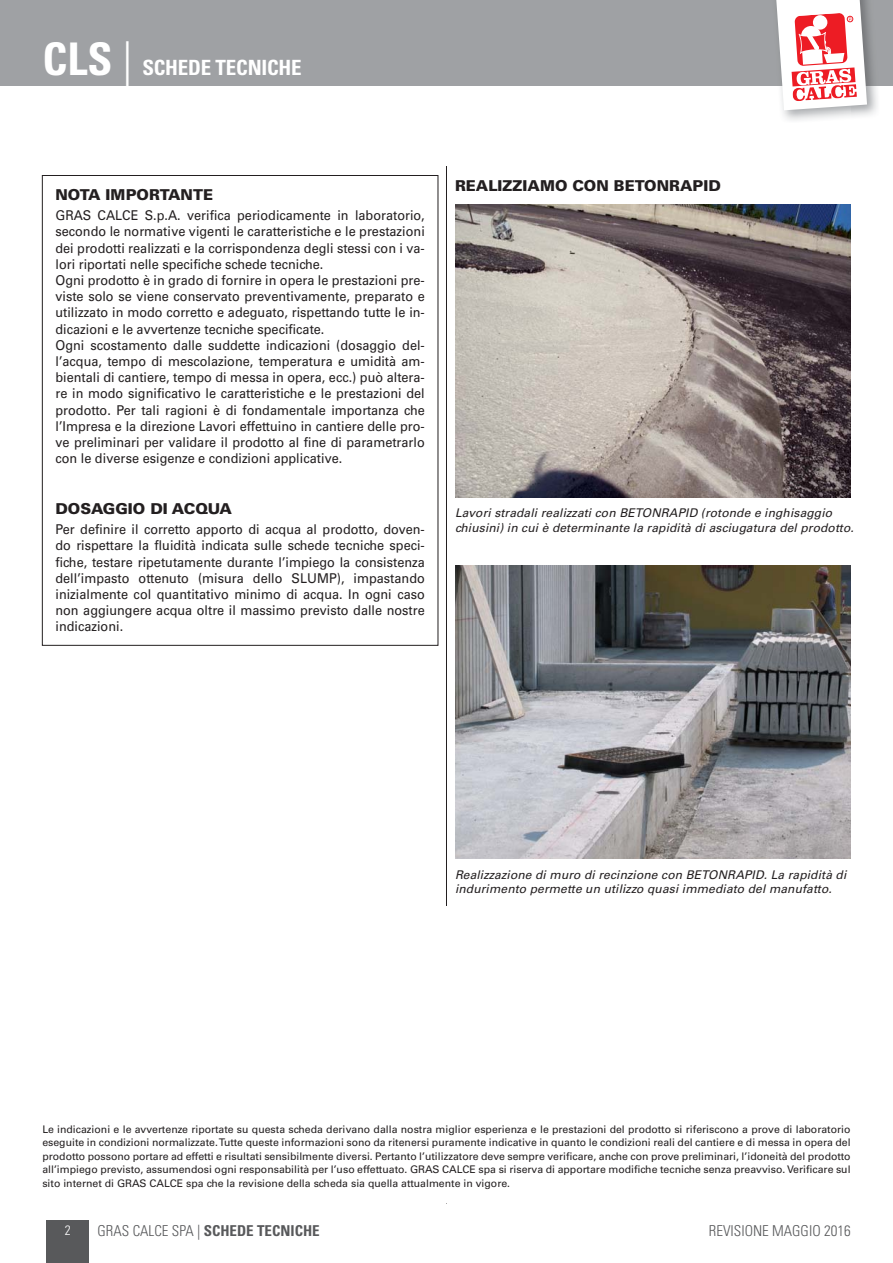
<style>
.page{position:relative;width:893px;height:1263px;background:#fff}
.page>*{position:absolute;margin:0;border:0;box-sizing:border-box;transform-origin:0 0}
.t1{font:700 condensed 21px "Univers LT Std";letter-spacing:-.01em;color:#fff}
.t2{font:900 15px "Univers";color:#231f20}
.t3{font:700 condensed 15px "Univers LT Std";color:#58595b}
.t4{font:300 condensed 15px "Univers LT Std";color:#58595b}
.t5{font:13.5px/16.2px "Univers";color:#231f20;scale:.94 1}
.t6{font:300 condensed 13.5px "Univers LT Std";color:#fff}
.t7{font:italic 12px/14.4px "Univers";letter-spacing:.01em;color:#231f20}
.t8{font:10.5px/13.5px "Univers";color:#231f20;text-align:justify}
.s1{font-size:45px}
.s2{font-weight:300;font-size:45px}
.s3{font-weight:300}
</style>
<div class="page">
<hr style="left:446px;top:102px;width:1px;height:1101px;background:#231f20">
<div style="left:47px;top:1220px;width:42px;height:43px;background:#58595b"></div>
<div style="left:42px;top:102px;width:808px;height:64px;background:#fff"></div>
<div style="left:0;top:0;width:892px;height:85px;background:#9fa1a4"></div>
<img style="left:771px;top:0;width:108px;height:117px">
<img style="left:771px;top:102px;width:79px;height:19px">
<svg style="left:775px;top:0;width:92px;height:110px"></svg>
<img style="left:455px;top:204px;width:395px;height:294px">
<img style="left:455px;top:566px;width:395px;height:293px">
<div style="left:30px;top:906px;width:862px;height:297px;background:#fff"></div>
<h1 class="t1" style="left:42px;top:58px;width:261px"><span class="s1">CLS</span> <span class="s2">|</span> SCHEDE TECNICHE</h1>
<p class="t2" style="left:55px;top:189px;width:159px">NOTA IMPORTANTE</p>
<p class="t5" style="left:55px;top:209px;width:394px">GRAS CALCE S.p.A. verifica periodicamente in laboratorio, secondo le normative vigenti le caratteristiche e le prestazioni dei prodotti realizzati e la corrispondenza degli stessi con i va&shy;lori riportati nelle specifiche schede tecniche.<br>Ogni prodotto è in grado di fornire in opera le prestazioni pre&shy;viste solo se viene conservato preventivamente, preparato e utilizzato in modo corretto e adeguato, rispettando tutte le in&shy;dicazioni e le avvertenze tecniche specificate.<br>Ogni scostamento dalle suddette indicazioni (dosaggio del&shy;l’acqua, tempo di mescolazione, temperatura e umidità am&shy;bientali di cantiere, tempo di messa in opera, ecc.) può altera&shy;re in modo significativo le caratteristiche e le prestazioni del prodotto. Per tali ragioni è di fondamentale importanza che l’Impresa e la direzione Lavori effettuino in cantiere delle pro&shy;ve preliminari per validare il prodotto al fine di parametrarlo con le diverse esigenze e condizioni applicative.</p>
<p class="t2" style="left:55px;top:503px;width:178px">DOSAGGIO DI ACQUA</p>
<p class="t5" style="left:55px;top:522px;width:394px;text-align:justify">Per definire il corretto apporto di acqua al prodotto, doven&shy;do rispettare la fluidità indicata sulle schede tecniche speci&shy;fiche, testare ripetutamente durante l’impiego la consistenza dell’impasto ottenuto (misura dello SLUMP), impastando inizialmente col quantitativo minimo di acqua. In ogni caso non aggiungere acqua oltre il massimo previsto dalle nostre indicazioni.</p>
<p class="t2" style="left:455px;top:180px;width:267px">REALIZZIAMO CON BETONRAPID</p>
<p class="t7" style="left:455px;top:507px;width:400px">Lavori stradali realizzati con BETONRAPID (rotonde e inghisaggio chiusini) in cui è determinante la rapidità di asciugatura del prodotto.</p>
<p class="t7" style="left:455px;top:868px;width:393px">Realizzazione di muro di recinzione con BETONRAPID. La rapidità di indurimento permette un utilizzo quasi immediato del manufatto.</p>
<p class="t8" style="left:42px;top:1123px;width:809px">Le indicazioni e le avvertenze riportate su questa scheda derivano dalla nostra miglior esperienza e le prestazioni del prodotto si riferiscono a prove di laboratorio eseguite in condizioni normalizzate. Tutte queste informazioni sono da ritenersi puramente indicative in quanto le condizioni reali del cantiere e di messa in opera del prodotto possono portare ad effetti e risultati sensibilmente diversi. Pertanto l’utilizzatore deve sempre verificare, anche con prove preliminari, l’idoneità del prodotto all’impiego previsto, assumendosi ogni responsabilità per l’uso effettuato. GRAS CALCE spa si riserva di apportare modifiche tecniche senza preavviso. Verificare sul sito internet di GRAS CALCE spa che la revisione della scheda sia quella attualmente in vigore.</p>
<p class="t6" style="left:65px;top:1224px;width:7px">2</p>
<p class="t3" style="left:98px;top:1224px;width:223px"><span class="s3">GRAS CALCE SPA |</span> SCHEDE TECNICHE</p>
<p class="t4" style="left:709px;top:1224px;width:143px">REVISIONE MAGGIO 2016</p>
</div>
